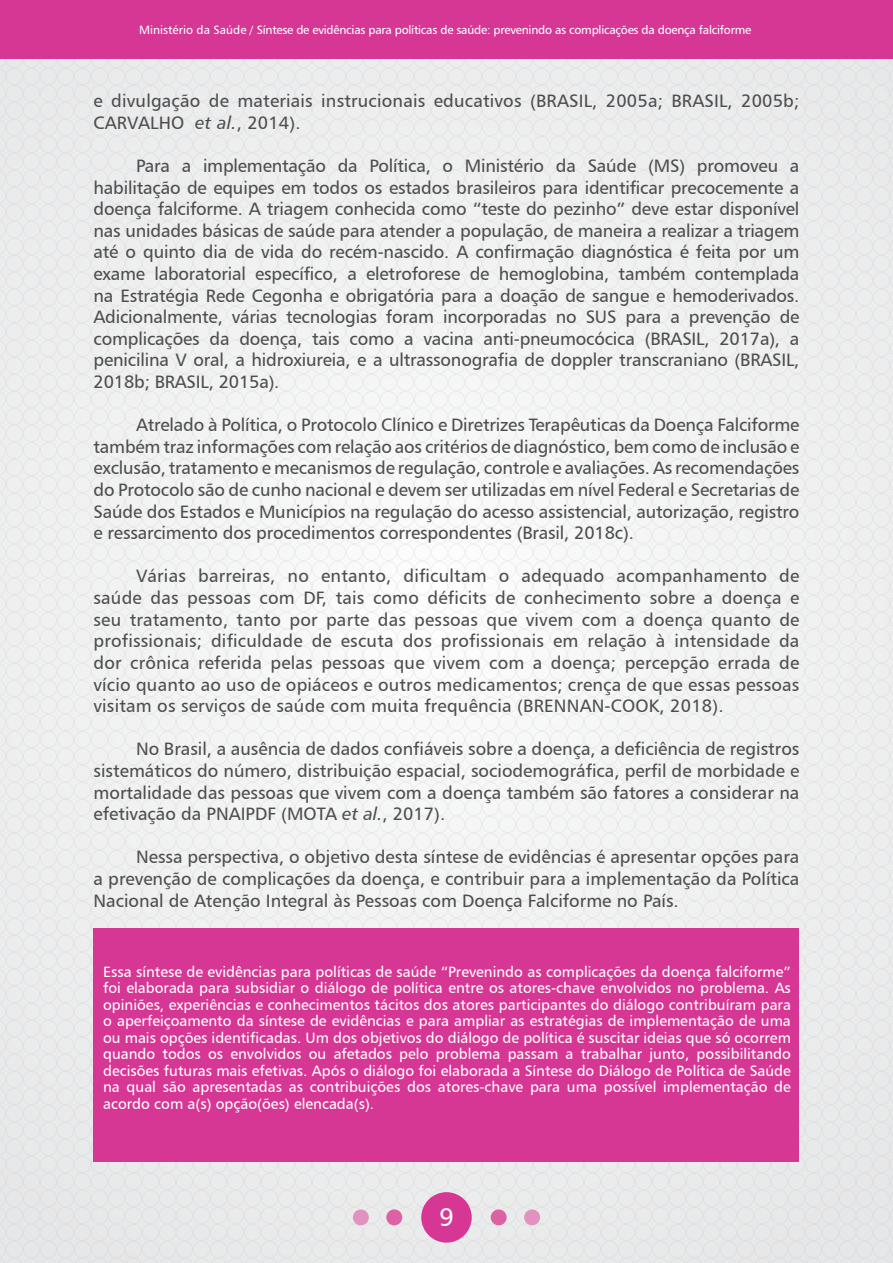
<style>
.page{position:relative;width:893px;height:1263px;background:#efeff0}
.page>*{position:absolute;margin:0;border:0;box-sizing:border-box;transform-origin:0 0}
.t1{font:25.5px "Humanist 777 BT Roman B";color:#fff}
.t2{font:18px/21.6px "Humanist 777 BT Roman B";color:#4d4d4f;text-align:justify}
.t3{font:15px/16.5px "Humanist 777 BT Roman B";color:#fff;text-align:justify}
.t4{font:12px "Humanist 777 BT Roman B";letter-spacing:-.02em;color:#fff}
.s1{font-family:"Humanist 777 BT Italic B"}
</style>
<div class="page">
<div style="left:421px;top:1192px;width:51px;height:50px;background:#d63694;border-radius:50%"></div>
<div style="left:491px;top:1209px;width:16px;height:16px;background:#dc62a4;border-radius:50%"></div>
<div style="left:386px;top:1209px;width:16px;height:16px;background:#dc62a4;border-radius:50%"></div>
<div style="left:524px;top:1209px;width:16px;height:16px;background:#e292be;border-radius:50%"></div>
<div style="left:353px;top:1209px;width:16px;height:16px;background:#e292be;border-radius:50%"></div>
<div style="left:0;top:0;width:892px;height:59px;background:#d63694"></div>
<div style="left:94px;top:928px;width:705px;height:234px;background:#d63694"></div>
<p class="t4" style="left:139px;top:22px;width:614px">Ministério da Saúde / Síntese de evidências para políticas de saúde: prevenindo as complicações da doença falciforme</p>
<p class="t2" style="left:94px;top:90px;width:707px">e divulgação de materiais instrucionais educativos (BRASIL, 2005a; BRASIL, 2005b;<br>CARVALHO <span class="s1">et al.</span>, 2014).</p>
<p class="t2" style="left:94px;top:155px;width:707px;text-indent:43px">Para a implementação da Política, o Ministério da Saúde (MS) promoveu a habilitação de equipes em todos os estados brasileiros para identificar precocemente a doença falciforme. A triagem conhecida como “teste do pezinho” deve estar disponível nas unidades básicas de saúde para atender a população, de maneira a realizar a triagem até o quinto dia de vida do recém-nascido. A confirmação diagnóstica é feita por um exame laboratorial específico, a eletroforese de hemoglobina, também contemplada na Estratégia Rede Cegonha e obrigatória para a doação de sangue e hemoderivados.<br>Adicionalmente, várias tecnologias foram incorporadas no SUS para a prevenção de complicações da doença, tais como a vacina anti-pneumocócica (BRASIL, 2017a), a penicilina V oral, a hidroxiureia, e a ultrassonografia de doppler transcraniano (BRASIL, 2018b; BRASIL, 2015a).</p>
<p class="t2" style="left:94px;top:414px;width:707px;text-indent:43px">Atrelado à Política, o Protocolo Clínico e Diretrizes Terapêuticas da Doença Falciforme também traz informações com relação aos critérios de diagnóstico, bem como de inclusão e exclusão, tratamento e mecanismos de regulação, controle e avaliações. As recomendações do Protocolo são de cunho nacional e devem ser utilizadas em nível Federal e Secretarias de Saúde dos Estados e Municípios na regulação do acesso assistencial, autorização, registro e ressarcimento dos procedimentos correspondentes (Brasil, 2018c).</p>
<p class="t2" style="left:94px;top:565px;width:707px;text-indent:43px">Várias barreiras, no entanto, dificultam o adequado acompanhamento de saúde das pessoas com DF, tais como déficits de conhecimento sobre a doença e seu tratamento, tanto por parte das pessoas que vivem com a doença quanto de profissionais; dificuldade de escuta dos profissionais em relação à intensidade da dor crônica referida pelas pessoas que vivem com a doença; percepção errada de vício quanto ao uso de opiáceos e outros medicamentos; crença de que essas pessoas visitam os serviços de saúde com muita frequência (BRENNAN-COOK, 2018).</p>
<p class="t2" style="left:94px;top:738px;width:707px;text-indent:43px">No Brasil, a ausência de dados confiáveis sobre a doença, a deficiência de registros sistemáticos do número, distribuição espacial, sociodemográfica, perfil de morbidade e mortalidade das pessoas que vivem com a doença também são fatores a considerar na efetivação da PNAIPDF (MOTA <span class="s1">et al.</span>, 2017).</p>
<p class="t2" style="left:94px;top:846px;width:707px;text-indent:43px">Nessa perspectiva, o objetivo desta síntese de evidências é apresentar opções para a prevenção de complicações da doença, e contribuir para a implementação da Política Nacional de Atenção Integral às Pessoas com Doença Falciforme no País.</p>
<p class="t3" style="left:103px;top:963px;width:689px">Essa síntese de evidências para políticas de saúde “Prevenindo as complicações da doença falciforme” foi elaborada para subsidiar o diálogo de política entre os atores-chave envolvidos no problema. As opiniões, experiências e conhecimentos tácitos dos atores participantes do diálogo contribuíram para o aperfeiçoamento da síntese de evidências e para ampliar as estratégias de implementação de uma ou mais opções identificadas. Um dos objetivos do diálogo de política é suscitar ideias que só ocorrem quando todos os envolvidos ou afetados pelo problema passam a trabalhar junto, possibilitando decisões futuras mais efetivas. Após o diálogo foi elaborada a Síntese do Diálogo de Política de Saúde na qual são apresentadas as contribuições dos atores-chave para uma possível implementação de acordo com a(s) opção(ões) elencada(s).</p>
<h1 class="t1" style="left:439px;top:1201px;width:16px">9</h1>
</div>
